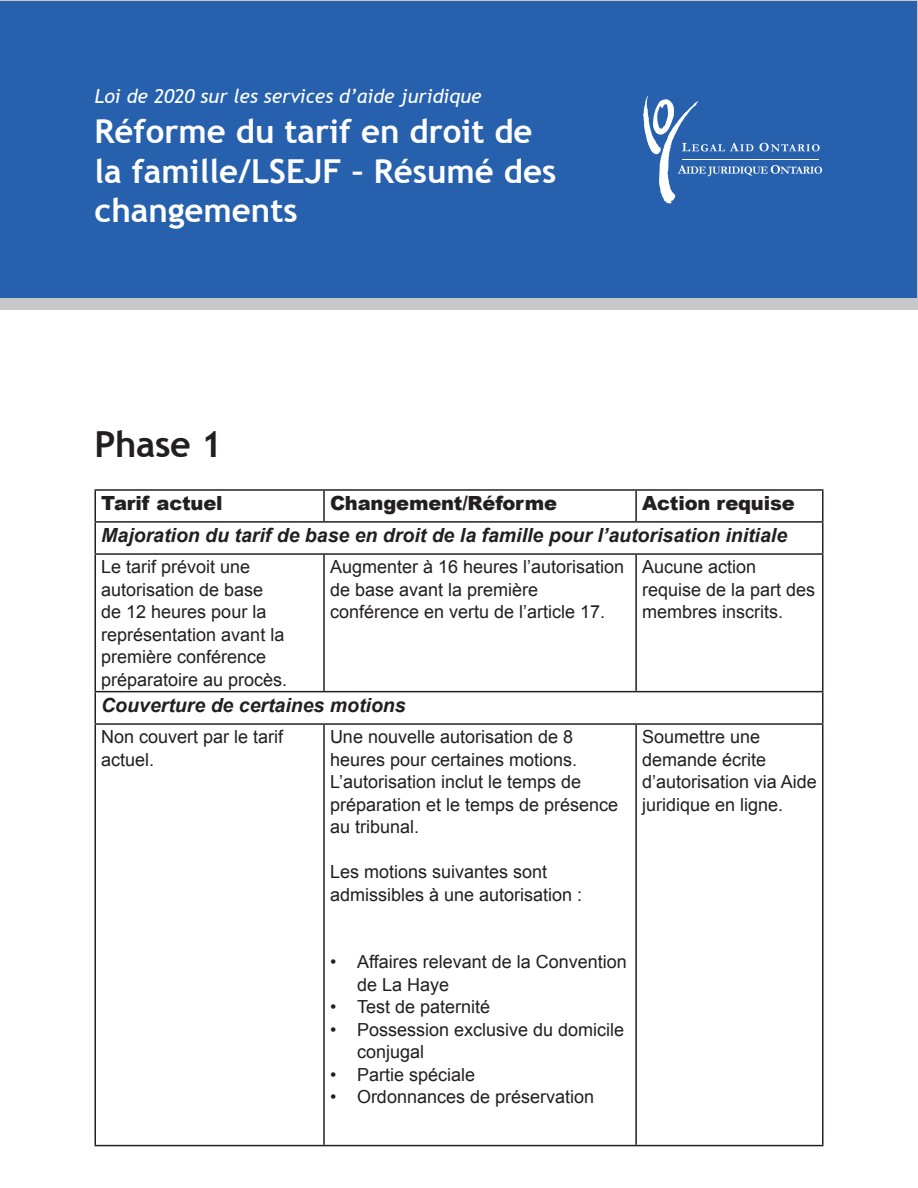
<style>
.page{position:relative;width:918px;height:1188px;background:#fff}
.page>*{position:absolute;margin:0;border:0;box-sizing:border-box;transform-origin:0 0}
.Heading_2{font:700 36px "Trebuchet MS";letter-spacing:-.01em;color:#231f20}
.Heading_1__title_pag{font:700 33px/39.6px "Trebuchet MS";color:#fff}
.t1{font:italic 700 19.5px "Arial";color:#231f20}
.Table_Header{font:900 19.5px "Arial";letter-spacing:-.01em;color:#231f20}
.Heading_1__title_pag-2{font:italic 19.5px "Trebuchet MS";color:#fff}
.t2{font:18px/22.5px "Arial";color:#231f20}
</style>
<div class="page">
<div style="left:0;top:0;width:918px;height:310px;background:#c6c8c9"></div>
<div style="left:1px;top:1px;width:916px;height:297px;background:#2761ae"></div>
<hr style="left:94px;top:489px;width:230px;height:2px;background:#231f20">
<hr style="left:94px;top:491px;width:2px;height:30px;background:#231f20">
<hr style="left:324px;top:489px;width:312px;height:2px;background:#231f20">
<hr style="left:323px;top:491px;width:2px;height:30px;background:#231f20">
<hr style="left:636px;top:489px;width:187px;height:2px;background:#231f20">
<hr style="left:635px;top:491px;width:2px;height:30px;background:#231f20">
<hr style="left:822px;top:491px;width:2px;height:30px;background:#231f20">
<hr style="left:94px;top:521px;width:230px;height:2px;background:#231f20">
<hr style="left:94px;top:523px;width:2px;height:30px;background:#231f20">
<hr style="left:324px;top:521px;width:312px;height:2px;background:#231f20">
<hr style="left:636px;top:521px;width:187px;height:2px;background:#231f20">
<hr style="left:822px;top:523px;width:2px;height:30px;background:#231f20">
<hr style="left:94px;top:553px;width:230px;height:2px;background:#231f20">
<hr style="left:94px;top:555px;width:2px;height:136px;background:#231f20">
<hr style="left:324px;top:553px;width:312px;height:2px;background:#231f20">
<hr style="left:323px;top:555px;width:2px;height:136px;background:#231f20">
<hr style="left:636px;top:553px;width:187px;height:2px;background:#231f20">
<hr style="left:635px;top:555px;width:2px;height:136px;background:#231f20">
<hr style="left:822px;top:555px;width:2px;height:136px;background:#231f20">
<hr style="left:94px;top:691px;width:230px;height:1px;background:#231f20">
<hr style="left:94px;top:692px;width:2px;height:31px;background:#231f20">
<hr style="left:324px;top:691px;width:312px;height:1px;background:#231f20">
<hr style="left:636px;top:691px;width:187px;height:1px;background:#231f20">
<hr style="left:822px;top:692px;width:2px;height:31px;background:#231f20">
<hr style="left:94px;top:723px;width:230px;height:2px;background:#231f20">
<hr style="left:94px;top:725px;width:2px;height:420px;background:#231f20">
<hr style="left:324px;top:723px;width:312px;height:2px;background:#231f20">
<hr style="left:323px;top:725px;width:2px;height:420px;background:#231f20">
<hr style="left:636px;top:723px;width:187px;height:2px;background:#231f20">
<hr style="left:635px;top:725px;width:2px;height:420px;background:#231f20">
<hr style="left:822px;top:725px;width:2px;height:420px;background:#231f20">
<hr style="left:94px;top:1145px;width:230px;height:1px;background:#231f20">
<hr style="left:324px;top:1145px;width:312px;height:1px;background:#231f20">
<hr style="left:636px;top:1145px;width:187px;height:1px;background:#231f20">
<svg style="left:644px;top:96px;width:178px;height:108px"></svg>
<h1 class="Heading_1__title_pag-2" style="left:94px;top:85px;width:389px">Loi de 2020 sur les services d’aide juridique</h1>
<h1 class="Heading_1__title_pag" style="left:94px;top:112px;width:463px">Réforme du tarif en droit de la famille/LSEJF – Résumé des changements</h1>
<h2 class="Heading_2" style="left:94px;top:422px;width:129px">Phase 1</h2>
<p class="Table_Header" style="left:101px;top:489px;width:123px">Tarif actuel</p>
<p class="Table_Header" style="left:330px;top:489px;width:229px">Changement/Réforme</p>
<p class="Table_Header" style="left:642px;top:489px;width:154px">Action requise</p>
<p class="t1" style="left:101px;top:523px;width:687px">Majoration du tarif de base en droit de la famille pour l’autorisation initiale</p>
<p class="t2" style="left:101px;top:556px;width:188px">Le tarif prévoit une autorisation de base de 12 heures pour la représentation avant la première conférence préparatoire au procès.</p>
<p class="t2" style="left:330px;top:556px;width:296px">Augmenter à 16 heures l’autorisation de base avant la première conférence en vertu de l’article 17.</p>
<p class="t2" style="left:642px;top:556px;width:175px">Aucune action requise de la part des membres inscrits.</p>
<p class="t1" style="left:101px;top:692px;width:306px">Couverture de certaines motions</p>
<p class="t2" style="left:101px;top:726px;width:184px">Non couvert par le tarif actuel.</p>
<p class="t2" style="left:330px;top:726px;width:290px">Une nouvelle autorisation de 8 heures pour certaines motions.<br>L’autorisation inclut le temps de préparation et le temps de présence au tribunal.</p>
<p class="t2" style="left:330px;top:861px;width:254px">Les motions suivantes sont admissibles à une autorisation :</p>
<p class="t2" style="left:642px;top:726px;width:176px">Soumettre une demande écrite d’autorisation via Aide juridique en ligne.</p>
<p class="t2" style="left:357px;top:951px;width:271px;text-indent:-27px">• Affaires relevant de la Convention de La Haye</p>
<p class="t2" style="left:330px;top:996px;width:162px">• Test de paternité</p>
<p class="t2" style="left:357px;top:1018px;width:269px;text-indent:-27px">• Possession exclusive du domicile conjugal</p>
<p class="t2" style="left:330px;top:1063px;width:147px">• Partie spéciale</p>
<p class="t2" style="left:330px;top:1086px;width:266px">• Ordonnances de préservation</p>
</div>
